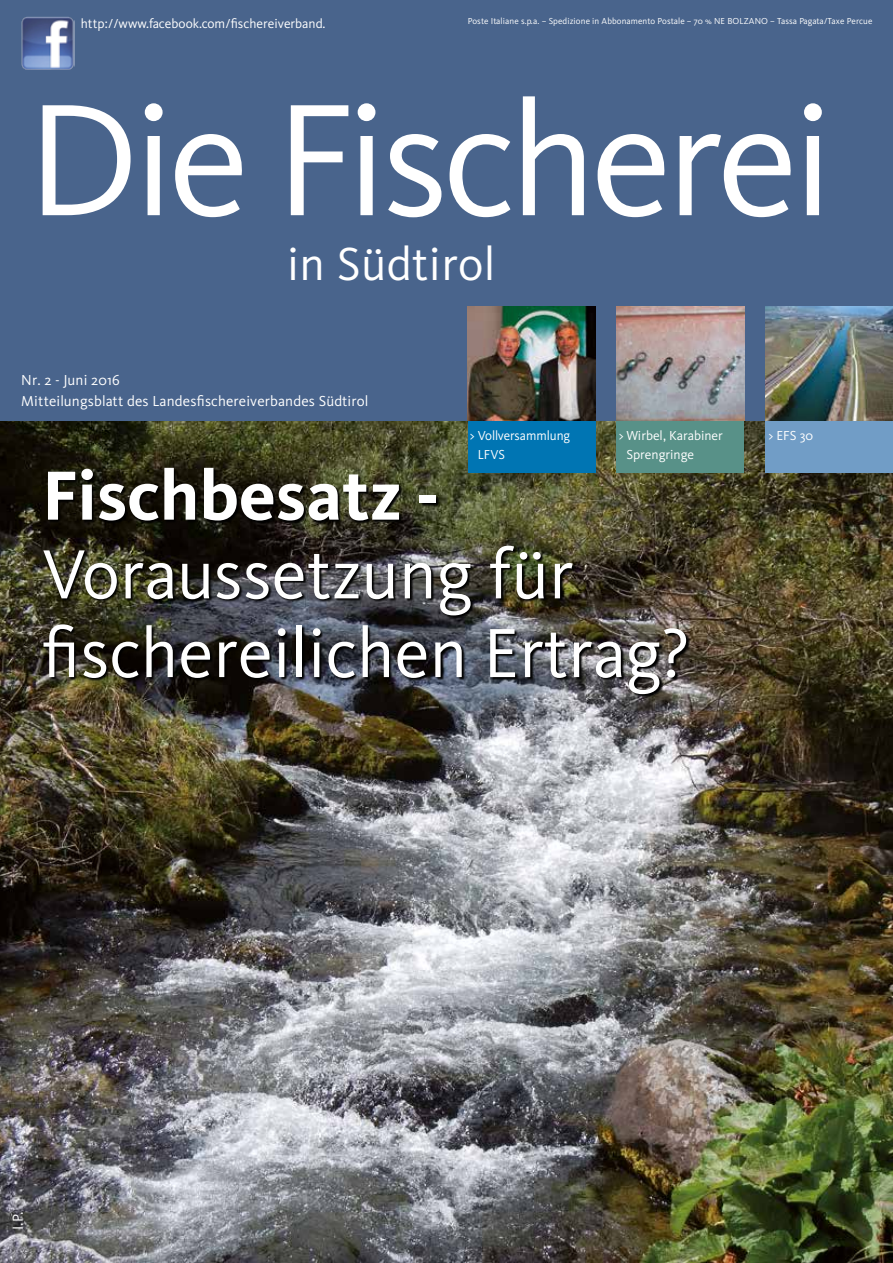
<style>
.page{position:relative;width:893px;height:1263px;background:#fff}
.page>*{position:absolute;margin:0;border:0;box-sizing:border-box;transform-origin:0 0}
.t1{font:165px "Kievit";letter-spacing:-.035em;color:#fff}
.t2{font:72px/78.8px "Kievit";color:#fff}
.t3{font:700 72px "Kievit";color:#fff}
.t4{font:48px "Kievit";letter-spacing:.01em;color:#fff}
.t5{font:15px/21px "Kievit";letter-spacing:.01em;color:#fff}
.t6{font:13.5px/19.5px "Kievit";color:#fff}
.t7{font:9px "Kievit";letter-spacing:.01em;color:#fff}
</style>
<div class="page">
<img style="left:0;top:421px;width:893px;height:842px">
<img style="left:44px;top:469px;width:646px;height:229px">
<div style="left:0;top:0;width:893px;height:421px;background:#49648c"></div>
<img style="left:617px;top:306px;width:127px;height:115px">
<div style="left:468px;top:421px;width:127px;height:51px;background:#0075b3"></div>
<div style="left:617px;top:421px;width:127px;height:51px;background:#589188"></div>
<img style="left:765px;top:306px;width:128px;height:115px">
<div style="left:765px;top:421px;width:128px;height:51px;background:#719dc6"></div>
<img style="left:21px;top:16px;width:53px;height:54px">
<img style="left:468px;top:306px;width:127px;height:115px">
<p class="t6" style="left:81px;top:14px;width:246px">http://www.facebook.com/fischereiverband.</p>
<p class="t7" style="left:468px;top:16px;width:406px">Poste Italiane s.p.a. – Spedizione in Abbonamento Postale – 70 % NE BOLZANO – Tassa Pagata/Taxe Percue</p>
<h1 class="t1" style="left:27px;top:68px;width:808px">Die Fischerei</h1>
<h3 class="t4" style="left:287px;top:237px;width:210px">in Südtirol</h3>
<p class="t5" style="left:21px;top:370px;width:349px">Nr. 2 - Juni 2016<br>Mitteilungsblatt des Landesfischereiverbandes Südtirol</p>
<p class="t6" style="left:478px;top:425px;width:94px;text-indent:-8px">&gt; Vollversammlung<br>LFVS</p>
<p class="t6" style="left:626px;top:425px;width:98px;text-indent:-8px">&gt; Wirbel, Karabiner<br>Sprengringe</p>
<h2 class="t3" style="left:42px;top:453px;width:399px">Fischbesatz -</h2>
<h2 class="t2" style="left:42px;top:536px;width:649px">Voraussetzung für fischereilichen Ertrag?</h2>
<p class="t6" style="left:769px;top:425px;width:46px">&gt; EFS 30</p>
<p class="t5" style="left:8px;top:1230px;width:19px;rotate:-90deg">I.P.</p>
</div>
